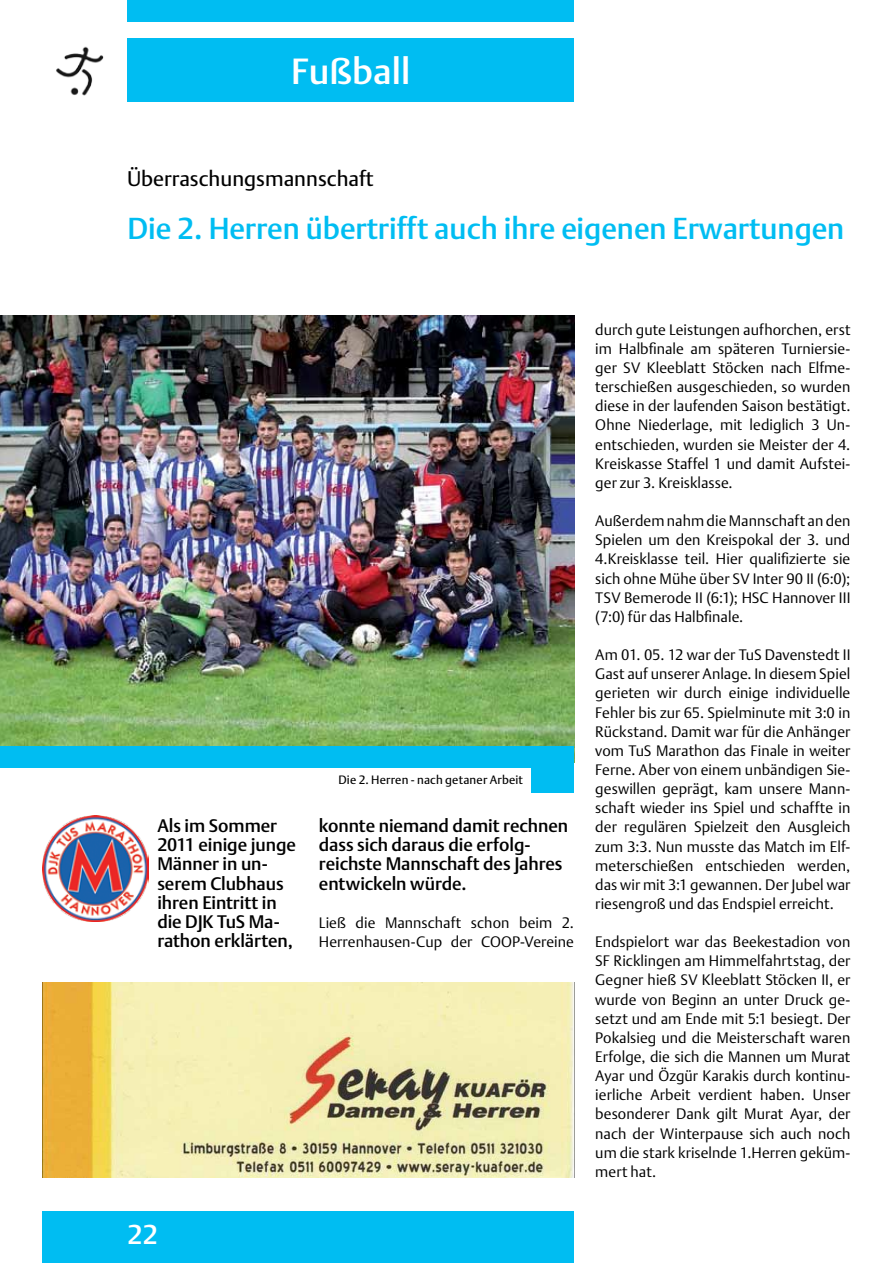
<style>
.page{position:relative;width:893px;height:1263px;background:#fff}
.page>*{position:absolute;margin:0;border:0;box-sizing:border-box;transform-origin:0 0}
.t1{font:36px "DTL Argo T Medium";color:#fff}
.t2{font:30px "DTL Argo T Medium";color:#00bdf2}
.t3{font:27px "DTL Argo T Medium";color:#fff}
.t4{font:21px "DTL Argo T";color:#000}
.t5{font:18px/19.2px "DTL Argo T Medium";letter-spacing:-.005em;color:#000}
.t6{font:15px/19.2px "DTL Argo T Light";color:#000;text-align:justify}
.t7{font:12px "DTL Argo T";letter-spacing:.015em;color:#000}
</style>
<div class="page">
<div style="left:128px;top:0;width:446px;height:21px;background:#00bdf2"></div>
<div style="left:128px;top:38px;width:446px;height:64px;background:#00bdf2"></div>
<div style="left:43px;top:1212px;width:531px;height:51px;background:#00bdf2"></div>
<img style="left:43px;top:982px;width:531px;height:196px">
<img style="left:56px;top:46px;width:48px;height:50px">
<img style="left:0;top:316px;width:574px;height:430px">
<div style="left:0;top:746px;width:574px;height:21px;background:#00bdf2"></div>
<div style="left:531px;top:746px;width:43px;height:47px;background:#00bdf2"></div>
<img style="left:43px;top:815px;width:106px;height:107px">
<h1 class="t1" style="left:291px;top:50px;width:121px">Fußball</h1>
<h3 class="t4" style="left:128px;top:166px;width:248px">Überraschungsmannschaft</h3>
<h2 class="t2" style="left:128px;top:210px;width:718px">Die 2. Herren übertrifft auch ihre eigenen Erwartungen</h2>
<p class="t7" style="left:338px;top:773px;width:186px">Die 2. Herren - nach getaner Arbeit</p>
<p class="t5" style="left:157px;top:816px;width:140px">Als im Sommer<br>2011 einige junge<br>Männer in un&shy;serem Clubhaus ihren Eintritt in die DJK TuS Ma&shy;rathon erklärten,</p>
<p class="t5" style="left:319px;top:816px;width:251px">konnte niemand damit rechnen dass sich daraus die erfolg&shy;reichste Mannschaft des Jahres entwickeln würde.</p>
<p class="t6" style="left:319px;top:913px;width:257px">Ließ die Mannschaft schon beim 2.<br>Herrenhausen-Cup der COOP-Vereine</p>
<h3 class="t3" style="left:128px;top:1218px;width:32px">22</h3>
<p class="t6" style="left:595px;top:320px;width:257px">durch gute Leistungen aufhorchen, erst im Halbfinale am späteren Turniersie&shy;ger SV Kleeblatt Stöcken nach Elfme&shy;terschießen ausgeschieden, so wurden diese in der laufenden Saison bestätigt.<br>Ohne Niederlage, mit lediglich 3 Un&shy;entschieden, wurden sie Meister der 4.<br>Kreiskasse Staffel 1 und damit Aufstei&shy;ger zur 3. Kreisklasse.</p>
<p class="t6" style="left:595px;top:511px;width:257px">Außerdem nahm die Mannschaft an den Spielen um den Kreispokal der 3. und 4.Kreisklasse teil. Hier qualifizierte sie sich ohne Mühe über SV Inter 90 II (6:0); TSV Bemerode II (6:1); HSC Hannover III (7:0) für das Halbfinale.</p>
<p class="t6" style="left:595px;top:645px;width:257px">Am 01. 05. 12 war der TuS Davenstedt II Gast auf unserer Anlage. In diesem Spiel gerieten wir durch einige individuelle Fehler bis zur 65. Spielminute mit 3:0 in Rückstand. Damit war für die Anhänger vom TuS Marathon das Finale in weiter Ferne. Aber von einem unbändigen Sie&shy;geswillen geprägt, kam unsere Mann&shy;schaft wieder ins Spiel und schaffte in der regulären Spielzeit den Ausgleich zum 3:3. Nun musste das Match im Elf&shy;meterschießen entschieden werden, das wir mit 3:1 gewannen. Der Jubel war riesengroß und das Endspiel erreicht.</p>
<p class="t6" style="left:595px;top:932px;width:257px">Endspielort war das Beekestadion von SF Ricklingen am Himmelfahrtstag, der Gegner hieß SV Kleeblatt Stöcken II, er wurde von Beginn an unter Druck ge&shy;setzt und am Ende mit 5:1 besiegt. Der Pokalsieg und die Meisterschaft waren Erfolge, die sich die Mannen um Murat Ayar und Özgür Karakis durch kontinu&shy;ierliche Arbeit verdient haben. Unser besonderer Dank gilt Murat Ayar, der nach der Winterpause sich auch noch um die stark kriselnde 1.Herren geküm&shy;mert hat.</p>
</div>
